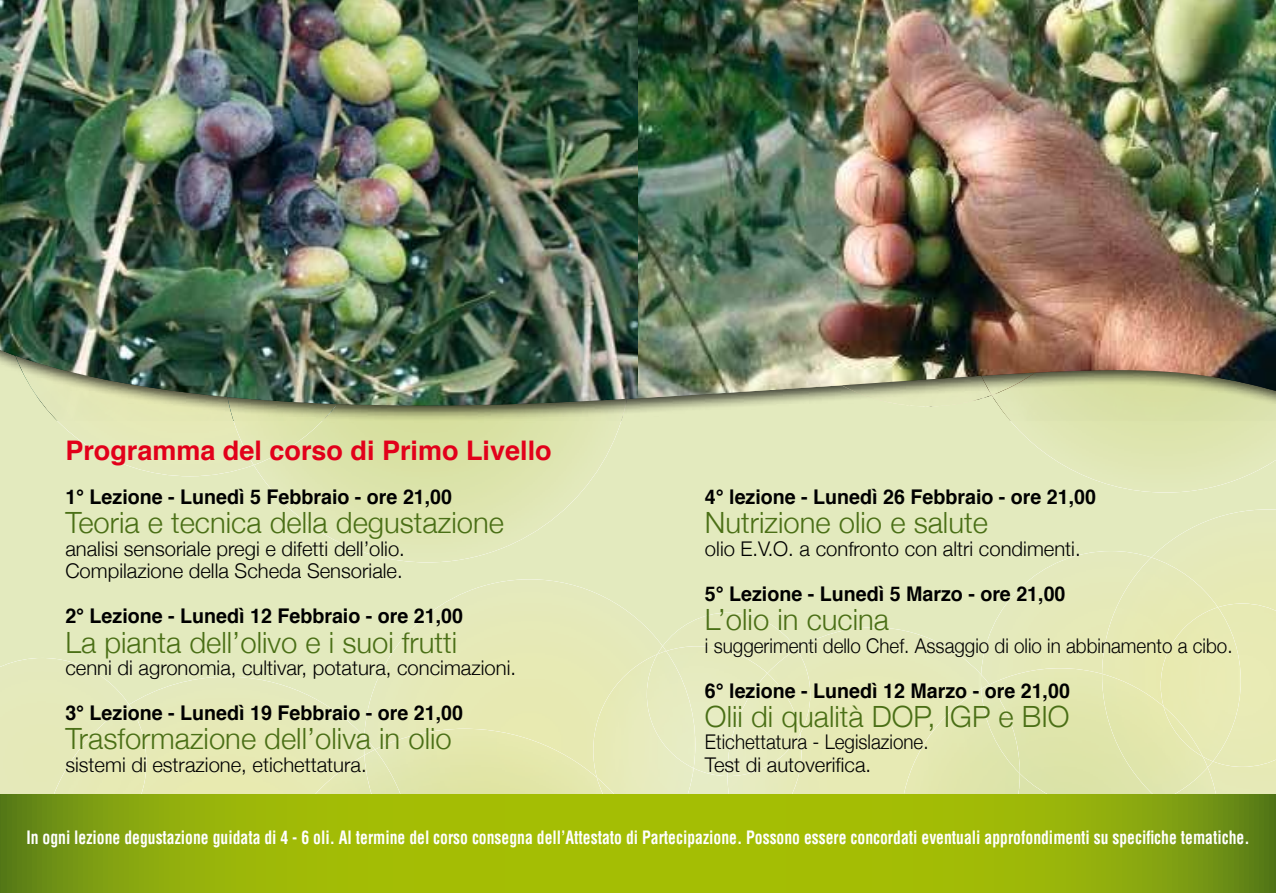
<style>
.page{position:relative;width:1276px;height:893px;background:#fff}
.page>*{position:absolute;margin:0;border:0;box-sizing:border-box;transform-origin:0 0}
.t1{font:300 29.25px "Helvetica Neue";color:#4a6f16}
.t2{font:700 27px "Helvetica";color:#e2001a}
.t3{font:700 20.25px "Helvetica";color:#000}
.t4{font:300 20.25px/22.5px "Helvetica Neue";color:#000}
.t5{font:300 20.25px/22.5px "Helvetica Neue";color:#000;scale:.93 1}
.t6{font:700 condensed 18px "Helvetica";color:#fff;scale:.87 1}
</style>
<div class="page">
<img style="left:0;top:0;width:1276px;height:329px">
<div style="left:0;top:329px;width:1276px;height:484px;background:#000;opacity:.75"></div>
<svg style="left:0;top:794px;width:1276px;height:99px;background:#95b109"></svg>
<h2 class="t2" style="left:65px;top:429px;width:488px">Programma del corso di Primo Livello</h2>
<p class="t3" style="left:65px;top:481px;width:388px">1° Lezione - Lunedì 5 Febbraio - ore 21,00</p>
<h1 class="t1" style="left:65px;top:499px;width:440px">Teoria e tecnica della degustazione</h1>
<p class="t4" style="left:65px;top:536px;width:341px">analisi sensoriale pregi e difetti dell’olio.<br>Compilazione della Scheda Sensoriale.</p>
<p class="t3" style="left:65px;top:600px;width:399px">2° Lezione - Lunedì 12 Febbraio - ore 21,00</p>
<h1 class="t1" style="left:65px;top:618px;width:393px">La pianta dell’olivo e i suoi frutti</h1>
<p class="t4" style="left:65px;top:655px;width:452px">cenni di agronomia, cultivar, potatura, concimazioni.</p>
<p class="t3" style="left:65px;top:697px;width:399px">3° Lezione - Lunedì 19 Febbraio - ore 21,00</p>
<h1 class="t1" style="left:65px;top:715px;width:388px">Trasformazione dell’oliva in olio</h1>
<p class="t4" style="left:65px;top:752px;width:303px">sistemi di estrazione, etichettatura.</p>
<p class="t3" style="left:705px;top:481px;width:393px">4° lezione - Lunedì 26 Febbraio - ore 21,00</p>
<h1 class="t1" style="left:705px;top:499px;width:284px">Nutrizione olio e salute</h1>
<p class="t4" style="left:705px;top:536px;width:377px">olio E.V.O. a confronto con altri condimenti.</p>
<p class="t3" style="left:705px;top:577px;width:362px">5° Lezione - Lunedì 5 Marzo - ore 21,00</p>
<h1 class="t1" style="left:705px;top:596px;width:186px">L’olio in cucina</h1>
<p class="t5" style="left:705px;top:633px;width:569px">i suggerimenti dello Chef. Assaggio di olio in abbinamento a cibo.</p>
<p class="t3" style="left:705px;top:674px;width:366px">6° lezione - Lunedì 12 Marzo - ore 21,00</p>
<h1 class="t1" style="left:705px;top:693px;width:366px">Olii di qualità DOP, IGP e BIO</h1>
<p class="t5" style="left:705px;top:730px;width:242px">Etichettatura - Legislazione.<br>Test di autoverifica.</p>
<p class="t6" style="left:26px;top:826px;width:1407px">In ogni lezione degustazione guidata di 4 - 6 oli. Al termine del corso consegna dell’Attestato di Partecipazione. Possono essere concordati eventuali approfondimenti su specifiche tematiche.</p>
</div>
